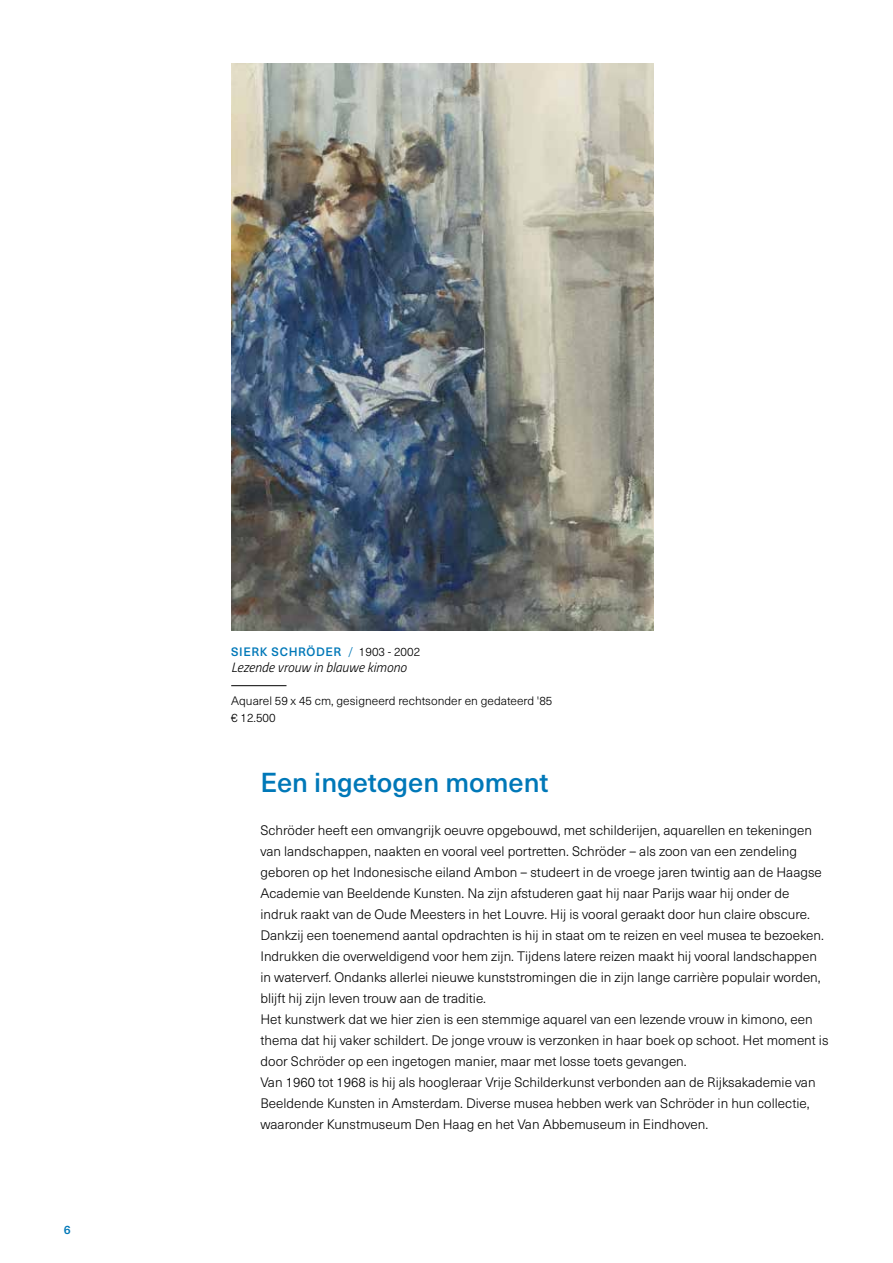
<style>
.page{position:relative;width:893px;height:1263px;background:#fff}
.page>*{position:absolute;margin:0;border:0;box-sizing:border-box;transform-origin:0 0}
.t1{font:500 27px "Neue Haas Unica W1 G";color:#0078b8}
.t2{font:300 13.5px/21px "Neue Haas Unica W1 G";color:#000}
.t3{font:italic 300 13.5px "Titillium Web";color:#000}
.t4{font:300 12px/16.5px "Neue Haas Unica W1 G";color:#000}
.t5{font:500 12px "Neue Haas Unica W1 G";letter-spacing:.05em;color:#0078b8}
.s1{font-weight:300}
.s2{font-weight:300;color:#000}
</style>
<div class="page">
<img style="left:231px;top:64px;width:423px;height:566px">
<hr style="left:231px;top:685px;width:55px;height:1px;background:#000">
<p class="t5" style="left:64px;top:1223px;width:8px">6</p>
<p class="t5" style="left:231px;top:645px;width:190px">SIERK SCHRÖDER <span class="s1">∕</span> <span class="s2">1903 - 2002</span></p>
<p class="t3" style="left:231px;top:662px;width:177px">Lezende vrouw in blauwe kimono</p>
<p class="t4" style="left:231px;top:693px;width:323px">Aquarel 59 x 45 cm, gesigneerd rechtsonder en gedateerd '85 € 12.500</p>
<h1 class="t1" style="left:260px;top:768px;width:290px">Een ingetogen moment</h1>
<p class="t2" style="left:260px;top:820px;width:569px">Schröder heeft een omvangrijk oeuvre opgebouwd, met schilderijen, aquarellen en tekeningen van landschappen, naakten en vooral veel portretten. Schröder – als zoon van een zendeling geboren op het Indonesische eiland Ambon – studeert in de vroege jaren twintig aan de Haagse Academie van Beeldende Kunsten. Na zijn afstuderen gaat hij naar Parijs waar hij onder de indruk raakt van de Oude Meesters in het Louvre. Hij is vooral geraakt door hun claire obscure.<br>Dankzij een toenemend aantal opdrachten is hij in staat om te reizen en veel musea te bezoeken.<br>Indrukken die overweldigend voor hem zijn. Tijdens latere reizen maakt hij vooral landschappen in waterverf. Ondanks allerlei nieuwe kunststromingen die in zijn lange carrière populair worden, blijft hij zijn leven trouw aan de traditie.<br>Het kunstwerk dat we hier zien is een stemmige aquarel van een lezende vrouw in kimono, een thema dat hij vaker schildert. De jonge vrouw is verzonken in haar boek op schoot. Het moment is door Schröder op een ingetogen manier, maar met losse toets gevangen.<br>Van 1960 tot 1968 is hij als hoogleraar Vrije Schilderkunst verbonden aan de Rijksakademie van Beeldende Kunsten in Amsterdam. Diverse musea hebben werk van Schröder in hun collectie, waaronder Kunstmuseum Den Haag en het Van Abbemuseum in Eindhoven.</p>
</div>
